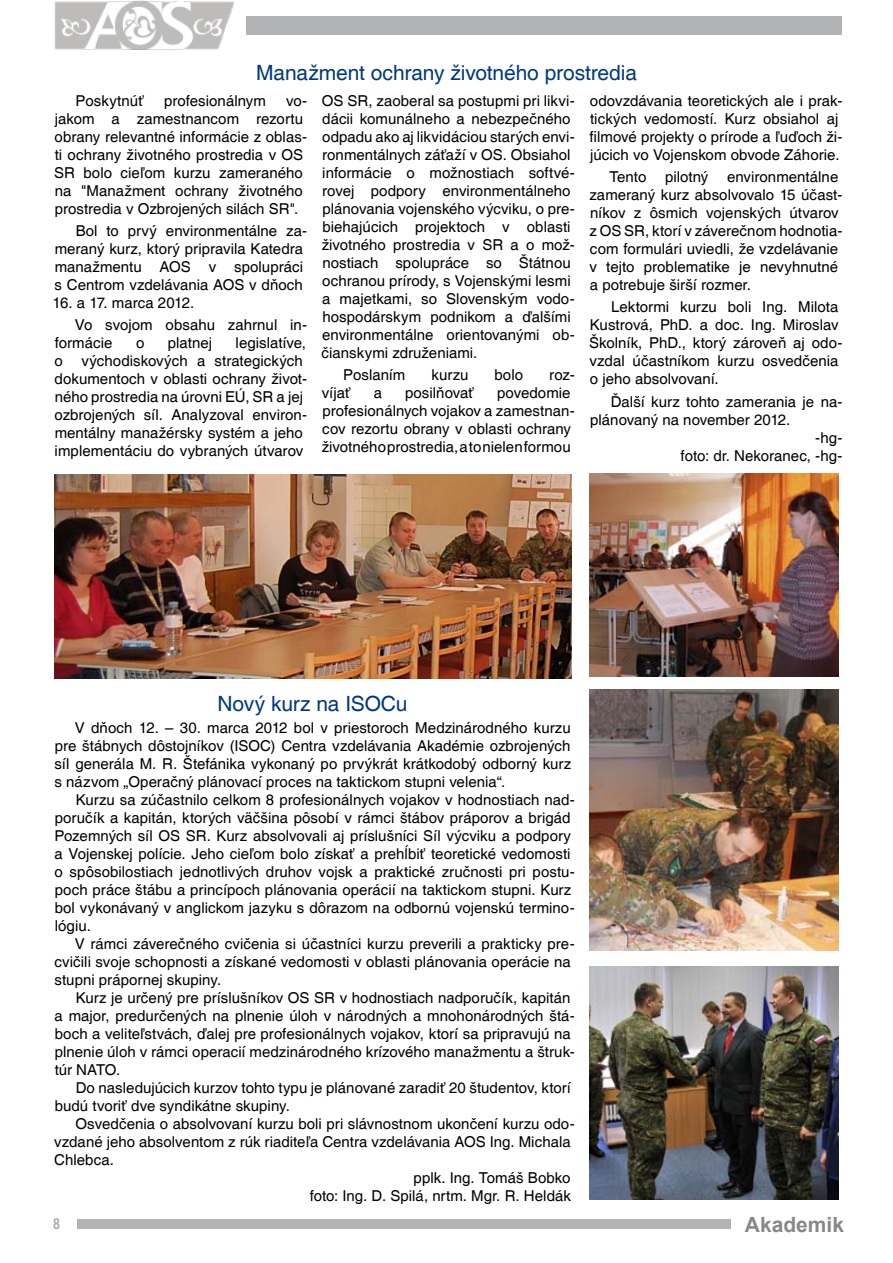
<style>
.page{position:relative;width:893px;height:1263px;background:#fff}
.page>*{position:absolute;margin:0;border:0;box-sizing:border-box;transform-origin:0 0}
.t1{font:21px "Helvetica";letter-spacing:-.005em;color:#003882}
.t2{font:700 21px "Arial";color:#87888a}
.t3{font:15px/18px "Helvetica";letter-spacing:.005em;color:#000}
.t4{font:700 condensed 15px "Helvetica";color:#58585a}
</style>
<div class="page">
<img style="left:55px;top:0;width:179px;height:50px">
<div style="left:77px;top:1219px;width:654px;height:10px;background:#b1b3b4"></div>
<div style="left:247px;top:16px;width:595px;height:19px;background:#b1b3b4"></div>
<img style="left:54px;top:475px;width:517px;height:204px">
<img style="left:589px;top:474px;width:250px;height:203px">
<img style="left:589px;top:966px;width:250px;height:233px">
<img style="left:589px;top:690px;width:250px;height:261px">
<h1 class="t1" style="left:256px;top:61px;width:382px">Manažment ochrany životného prostredia</h1>
<p class="t3" style="left:76px;top:92px;width:70px">Poskytnúť</p>
<p class="t3" style="left:164px;top:92px;width:103px">profesionálnym</p>
<p class="t3" style="left:54px;top:92px;width:254px;text-indent:232px">vo&shy;jakom a zamestnancom rezortu obrany relevantné informácie z oblas&shy;ti ochrany životného prostredia v OS<br>SR bolo cieľom kurzu zameraného na "Manažment ochrany životného prostredia v Ozbrojených silách SR".</p>
<p class="t3" style="left:55px;top:222px;width:254px;text-indent:21px">Bol to prvý environmentálne za&shy;meraný kurz, ktorý pripravila Katedra manažmentu AOS v spolupráci s Centrom vzdelávania AOS v dňoch</p>
<p class="t3" style="left:75px;top:292px;width:234px;line-height:22.2px;text-indent:-22px">16. a 17. marca 2012.<br>Vo svojom obsahu zahrnul in-</p>
<p class="t3" style="left:55px;top:335px;width:59px">formácie</p>
<p class="t3" style="left:136px;top:335px;width:10px">o</p>
<p class="t3" style="left:168px;top:335px;width:46px">platnej</p>
<p class="t3" style="left:55px;top:335px;width:254px;text-indent:181px">legislatíve, o východiskových a strategických dokumentoch v oblasti ochrany život&shy;ného prostredia na úrovni EÚ, SR a jej ozbrojených síl. Analyzoval environ&shy;mentálny manažérsky systém a jeho implementáciu do vybraných útvarov</p>
<p class="t3" style="left:321px;top:92px;width:255px">OS SR, zaoberal sa postupmi pri likvi&shy;dácii komunálneho a nebezpečného odpadu ako aj likvidáciou starých envi&shy;ronmentálnych záťaží v OS. Obsiahol informácie o možnostiach softvé&shy;rovej podpory environmentálneho plánovania vojenského výcviku, o pre&shy;biehajúcich projektoch v oblasti životného prostredia v SR a o mož&shy;nostiach spolupráce so Štátnou ochranou prírody, s Vojenskými lesmi a majetkami, so Slovenským vodo&shy;hospodárskym podnikom a ďalšími environmentálne orientovanými ob&shy;čianskymi združeniami.</p>
<p class="t3" style="left:343px;top:366px;width:64px">Poslaním</p>
<p class="t3" style="left:432px;top:366px;width:38px">kurzu</p>
<p class="t3" style="left:494px;top:366px;width:30px">bolo</p>
<p class="t3" style="left:549px;top:366px;width:27px">roz-</p>
<p class="t3" style="left:322px;top:384px;width:31px">víjať</p>
<p class="t3" style="left:374px;top:384px;width:10px">a</p>
<p class="t3" style="left:405px;top:384px;width:71px">posilňovať</p>
<p class="t3" style="left:322px;top:384px;width:255px;text-indent:175px">povedomie profesionálnych vojakov a zamestnan&shy;cov rezortu obrany v oblasti ochrany životného prostredia, a to nielen formou</p>
<p class="t3" style="left:590px;top:92px;width:254px">odovzdávania teoretických ale i prak&shy;tických vedomostí. Kurz obsiahol aj filmové projekty o prírode a ľuďoch ži&shy;júcich vo Vojenskom obvode Záhorie.</p>
<p class="t3" style="left:589px;top:168px;width:255px;text-indent:20px">Tento pilotný environmentálne zameraný kurz absolvovalo 15 účast&shy;níkov z ôsmich vojenských útvarov z OS SR, ktorí v záverečnom hodnotia&shy;com formulári uviedli, že vzdelávanie v tejto problematike je nevyhnutné a potrebuje širší rozmer.</p>
<p class="t3" style="left:589px;top:299px;width:255px;text-indent:22px">Lektormi kurzu boli Ing. Milota<br>Kustrová, PhD. a doc. Ing. Miroslav<br>Školník, PhD., ktorý zároveň aj odo&shy;vzdal účastníkom kurzu osvedčenia o jeho absolvovaní.</p>
<p class="t3" style="left:611px;top:393px;width:233px">Ďalší kurz tohto zamerania je na-</p>
<p class="t3" style="left:590px;top:411px;width:202px">plánovaný na november 2012.</p>
<p class="t3" style="left:815px;top:429px;width:29px">-hg-</p>
<p class="t3" style="left:681px;top:447px;width:163px">foto: dr. Nekoranec, -hg-</p>
<h1 class="t1" style="left:217px;top:691px;width:192px">Nový kurz na ISOCu</h1>
<p class="t3" style="left:55px;top:719px;width:518px;text-align:justify;text-indent:20px">V dňoch 12. – 30. marca 2012 bol v priestoroch Medzinárodného kurzu pre štábnych dôstojníkov (ISOC) Centra vzdelávania Akadémie ozbrojených síl generála M. R. Štefánika vykonaný po prvýkrát krátkodobý odborný kurz s názvom „Operačný plánovací proces na taktickom stupni velenia“.</p>
<p class="t3" style="left:54px;top:791px;width:522px;text-indent:21px">Kurzu sa zúčastnilo celkom 8 profesionálnych vojakov v hodnostiach nad&shy;poručík a kapitán, ktorých väčšina pôsobí v rámci štábov práporov a brigád Pozemných síl OS SR. Kurz absolvovali aj príslušníci Síl výcviku a podpory a Vojenskej polície. Jeho cieľom bolo získať a prehĺbiť teoretické vedomosti o spôsobilostiach jednotlivých druhov vojsk a praktické zručnosti pri postu&shy;poch práce štábu a princípoch plánovania operácií na taktickom stupni. Kurz bol vykonávaný v anglickom jazyku s dôrazom na odbornú vojenskú termino&shy;lógiu.</p>
<p class="t3" style="left:55px;top:935px;width:522px;text-indent:20px">V rámci záverečného cvičenia si účastníci kurzu preverili a prakticky pre&shy;cvičili svoje schopnosti a získané vedomosti v oblasti plánovania operácie na stupni prápornej skupiny.</p>
<p class="t3" style="left:55px;top:989px;width:522px;text-indent:21px">Kurz je určený pre príslušníkov OS SR v hodnostiach nadporučík, kapitán a major, predurčených na plnenie úloh v národných a mnohonárodných štá&shy;boch a veliteľstvách, ďalej pre profesionálnych vojakov, ktorí sa pripravujú na plnenie úloh v rámci operacií medzinárodného krízového manažmentu a štruk&shy;túr NATO.</p>
<p class="t3" style="left:55px;top:1079px;width:518px;text-indent:21px">Do nasledujúcich kurzov tohto typu je plánované zaradiť 20 študentov, ktorí budú tvoriť dve syndikátne skupiny.</p>
<p class="t3" style="left:76px;top:1115px;width:501px">Osvedčenia o absolvovaní kurzu boli pri slávnostnom ukončení kurzu odo-</p>
<p class="t3" style="left:54px;top:1133px;width:518px">vzdané jeho absolventom z rúk riaditeľa Centra vzdelávania AOS Ing. Michala</p>
<p class="t3" style="left:54px;top:1151px;width:61px">Chlebca.</p>
<p class="t3" style="left:414px;top:1169px;width:159px">pplk. Ing. Tomáš Bobko</p>
<p class="t3" style="left:310px;top:1187px;width:263px">foto: Ing. D. Spilá, nrtm. Mgr. R. Heldák</p>
<p class="t4" style="left:53px;top:1215px;width:8px">8</p>
<h1 class="t2" style="left:745px;top:1210px;width:101px">Akademik</h1>
</div>
